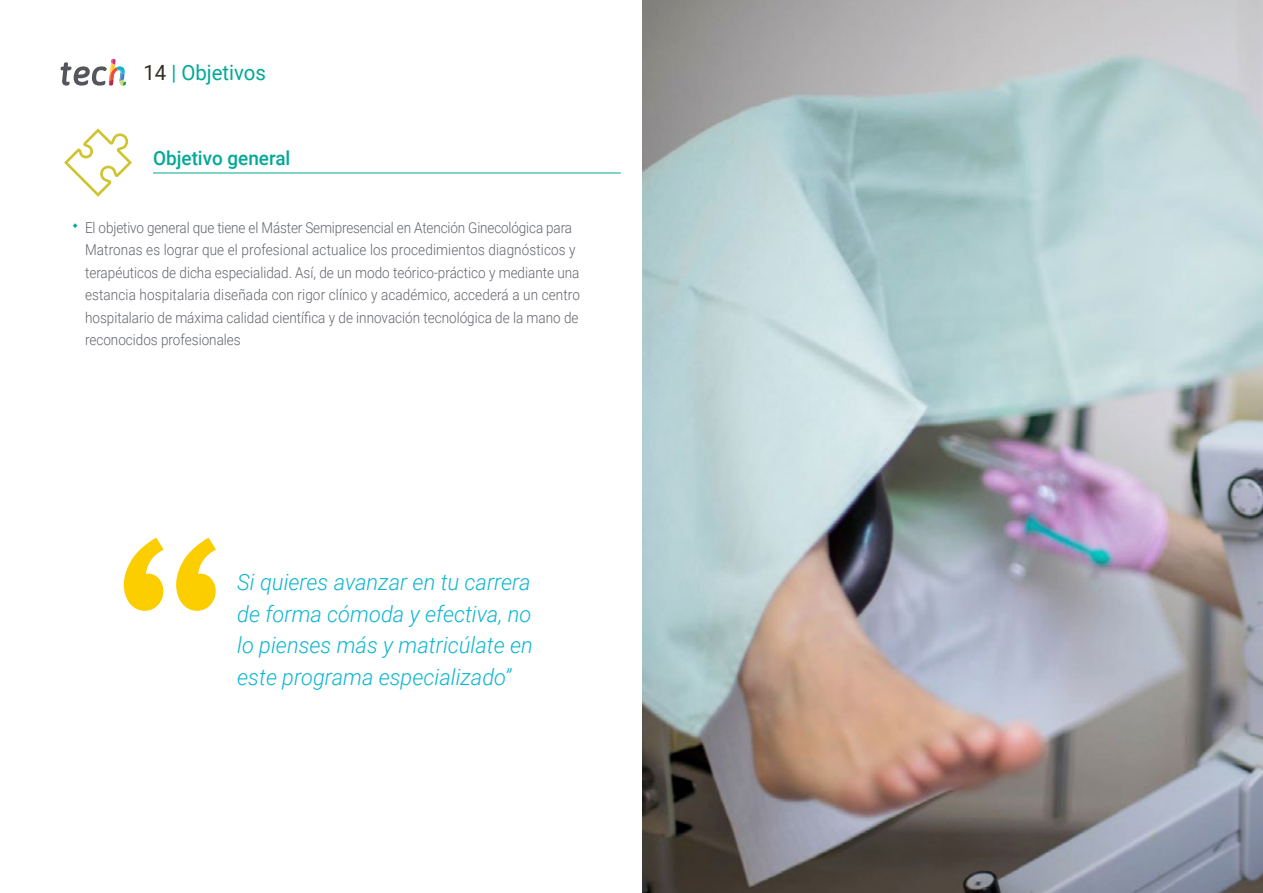
<style>
.page{position:relative;width:1263px;height:893px;background:#fff}
.page>*{position:absolute;margin:0;border:0;box-sizing:border-box;transform-origin:0 0}
.t1{font:italic 300 22.5px/31.5px "Roboto";color:#0fb6cf;text-align:justify}
.t2{font:21px "Roboto";color:#00a996}
.t3{font:500 19.5px "Roboto";color:#00a996}
.t4{font:300 15px/22.5px "Roboto";color:#61646a;scale:.9 1}
.s1{color:#312e20}
</style>
<div class="page">
<hr style="left:153px;top:173px;width:468px;height:1px;background:#00a996">
<svg style="left:61px;top:59px;width:65px;height:27px"></svg>
<svg style="left:124px;top:538px;width:92px;height:73px"></svg>
<img style="left:642px;top:0;width:621px;height:893px">
<svg style="left:64px;top:128px;width:68px;height:69px"></svg>
<h2 class="t2" style="left:144px;top:57px;width:124px"><span class="s1">14</span> | Objetivos</h2>
<h3 class="t3" style="left:153px;top:144px;width:139px">Objetivo general</h3>
<p class="t4" style="left:85px;top:216px;width:551px">El objetivo general que tiene el Máster Semipresencial en Atención Ginecológica para Matronas es lograr que el profesional actualice los procedimientos diagnósticos y terapéuticos de dicha especialidad. Así, de un modo teórico-práctico y mediante una estancia hospitalaria diseñada con rigor clínico y académico, accederá a un centro hospitalario de máxima calidad científica y de innovación tecnológica de la mano de reconocidos profesionales</p>
<h1 class="t1" style="left:237px;top:565px;width:297px">Si quieres avanzar en tu carrera de forma cómoda y efectiva, no lo pienses más y matricúlate en este programa especializado”</h1>
</div>
